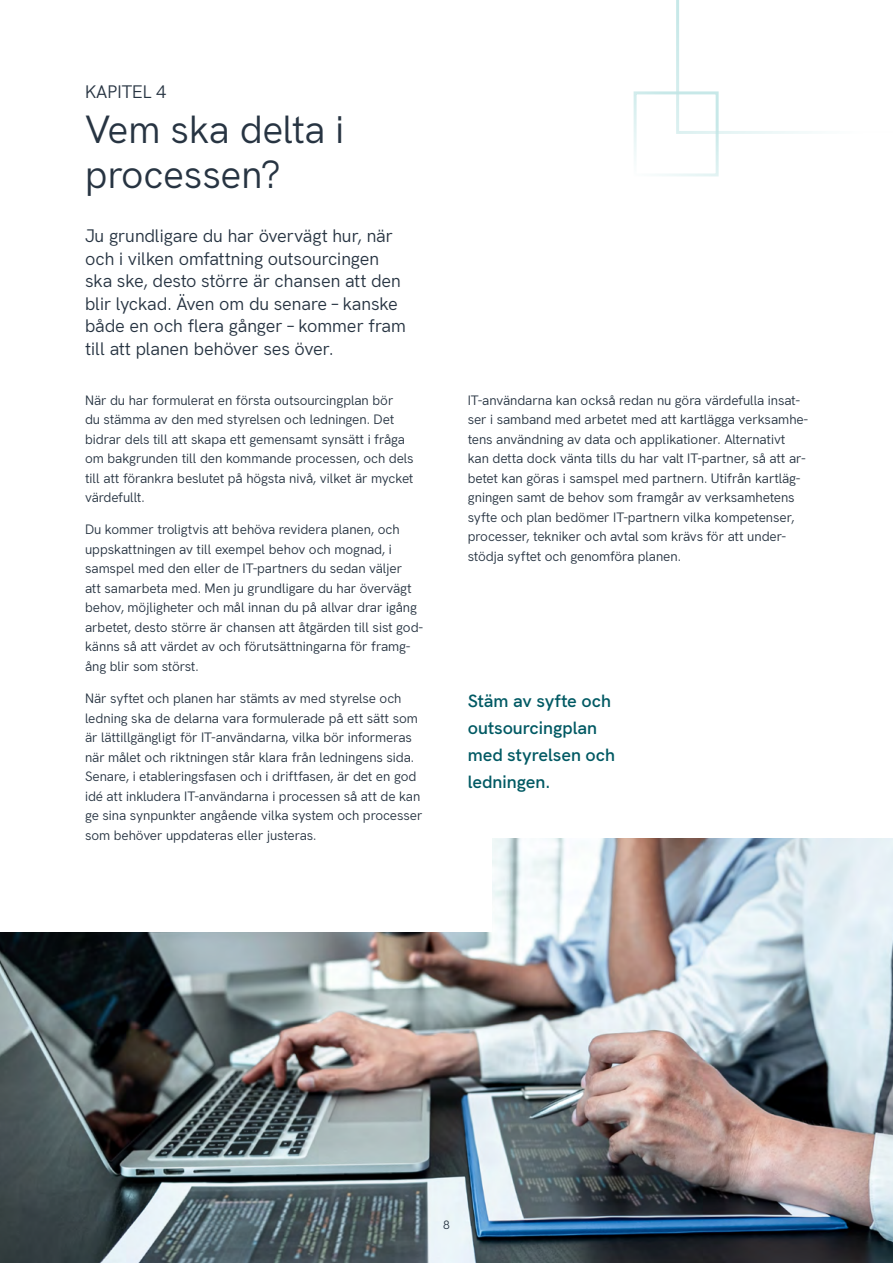
<style>
.page{position:relative;width:893px;height:1263px;background:#fff}
.page>*{position:absolute;margin:0;border:0;box-sizing:border-box;transform-origin:0 0}
.t1{font:39px/45px "Hanken Grotesk";letter-spacing:-.01em;color:#273442}
.t2{font:18px/22.5px "Hanken Grotesk";letter-spacing:-.01em;color:#273442}
.t3{font:600 18px/27px "Hanken Grotesk";letter-spacing:-.005em;color:#005963}
.t4{font:13.5px/19.5px "Hanken Grotesk";letter-spacing:-.01em;color:#273442}
.t5{font:12px "Hanken Grotesk";color:#273442}
</style>
<div class="page">
<img style="left:0;top:839px;width:893px;height:424px">
<div style="left:0;top:824px;width:491px;height:108px;background:#fff"></div>
<svg style="left:676px;top:0;width:136px;height:134px"></svg>
<div style="left:634px;top:91px;width:85px;height:85px;border:3px solid #c2e6e6"></div>
<h2 class="t2" style="left:85px;top:79px;width:83px">KAPITEL 4</h2>
<h1 class="t1" style="left:85px;top:103px;width:260px">Vem ska delta i processen?</h1>
<h2 class="t2" style="left:85px;top:223px;width:323px">Ju grundligare du har övervägt hur, när och i vilken omfattning outsourcingen ska ske, desto större är chansen att den blir lyckad. Även om du senare – kanske både en och flera gånger – kommer fram till att planen behöver ses över.</h2>
<p class="t4" style="left:85px;top:389px;width:330px">När du har formulerat en första outsourcingplan bör<br>du stämma av den med styrelsen och ledningen. Det bidrar dels till att skapa ett gemensamt synsätt i fråga om bakgrunden till den kommande processen, och dels till att förankra beslutet på högsta nivå, vilket är mycket värdefullt.</p>
<p class="t4" style="left:85px;top:519px;width:339px">Du kommer troligtvis att behöva revidera planen, och uppskattningen av till exempel behov och mognad, i samspel med den eller de IT-partners du sedan väljer<br>att samarbeta med. Men ju grundligare du har övervägt behov, möjligheter och mål innan du på allvar drar igång arbetet, desto större är chansen att åtgärden till sist god&shy;känns så att värdet av och förutsättningarna för framg&shy;ång blir som störst.</p>
<p class="t4" style="left:85px;top:688px;width:339px">När syftet och planen har stämts av med styrelse och ledning ska de delarna vara formulerade på ett sätt som är lättillgängligt för IT-användarna, vilka bör informeras när målet och riktningen står klara från ledningens sida.<br>Senare, i etableringsfasen och i driftfasen, är det en god idé att inkludera IT-användarna i processen så att de kan ge sina synpunkter angående vilka system och processer som behöver uppdateras eller justeras.</p>
<p class="t4" style="left:468px;top:389px;width:342px">IT-användarna kan också redan nu göra värdefulla insat&shy;ser i samband med arbetet med att kartlägga verksamhe&shy;tens användning av data och applikationer. Alternativt kan detta dock vänta tills du har valt IT-partner, så att ar&shy;betet kan göras i samspel med partnern. Utifrån kartläg&shy;gningen samt de behov som framgår av verksamhetens syfte och plan bedömer IT-partnern vilka kompetenser, processer, tekniker och avtal som krävs för att under&shy;stödja syftet och genomföra planen.</p>
<h2 class="t3" style="left:468px;top:685px;width:149px">Stäm av syfte och outsourcingplan med styrelsen och ledningen.</h2>
<p class="t5" style="left:443px;top:1215px;width:8px">8</p>
</div>
